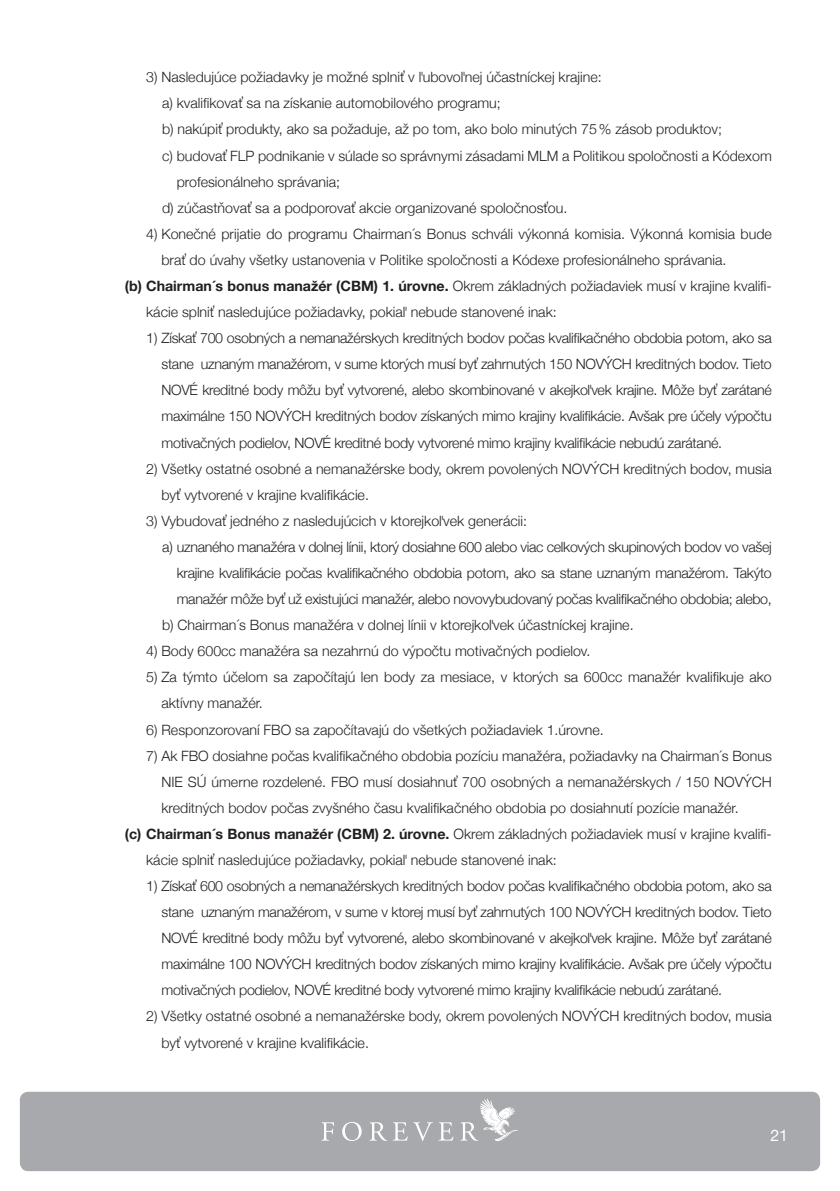
<style>
.page{position:relative;width:840px;height:1191px;background:#fff}
.page>*{position:absolute;margin:0;border:0;box-sizing:border-box;transform-origin:0 0}
.t1{font:16px "Helvetica Neue";color:#fff}
.t2{font:300 14.2px/26px "Helvetica Neue";color:#231f20}
.t3{font:300 14.2px/26px "Helvetica Neue";letter-spacing:-.02em;color:#231f20}
.s1{font-weight:700}
</style>
<div class="page">
<div style="left:20px;top:1091px;width:799px;height:80px;background:#a8a9ad;border-radius:9px"></div>
<svg style="left:321px;top:1122px;width:13px;height:18px"></svg>
<svg style="left:342px;top:1122px;width:19px;height:19px"></svg>
<svg style="left:370px;top:1122px;width:37px;height:18px"></svg>
<svg style="left:413px;top:1122px;width:19px;height:19px"></svg>
<svg style="left:439px;top:1122px;width:14px;height:18px"></svg>
<svg style="left:460px;top:1098px;width:58px;height:43px"></svg>
<p class="t2" style="left:162px;top:63px;width:561px;text-indent:-16px">3) Nasledujúce požiadavky je možné splniť v ľubovoľnej účastníckej krajine:<br>a) kvalifikovať sa na získanie automobilového programu;<br>b) nakúpiť produkty, ako sa požaduje, až po tom, ako bolo minutých 75% zásob produktov; c) budovať FLP</p>
<p class="t2" style="left:258px;top:142px;width:515px">podnikanie v súlade so správnymi zásadami MLM a Politikou spoločnosti a Kódexom</p>
<p class="t2" style="left:177px;top:168px;width:165px">profesionálneho správania;</p>
<p class="t2" style="left:162px;top:194px;width:406px">d) zúčastňovať sa a podporovať akcie organizované spoločnosťou.</p>
<p class="t2" style="left:146px;top:220px;width:626px">4) Konečné prijatie do programu Chairman´s Bonus schváli výkonná komisia. Výkonná komisia bude</p>
<p class="t2" style="left:161px;top:246px;width:566px">brať do úvahy všetky ustanovenia v Politike spoločnosti a Kódexe profesionálneho správania.</p>
<p class="t2" style="left:125px;top:272px;width:648px"><span class="s1">(b) Chairman´s bonus manažér (CBM) 1. úrovne.</span> Okrem základných požiadaviek musí v krajine kvalifi-</p>
<p class="t2" style="left:146px;top:298px;width:412px">kácie splniť nasledujúce požiadavky, pokiaľ nebude stanovené inak:</p>
<p class="t3" style="left:161px;top:324px;width:611px;text-indent:-15px">1) Získať 700 osobných a nemanažérskych kreditných bodov počas kvalifikačného obdobia potom, ako sa stane uznaným manažérom, v sume ktorých musí byť zahrnutých 150 NOV</p>
<p class="t3" style="left:603px;top:350px;width:169px">ÝCH kreditných bodov. Tieto</p>
<p class="t3" style="left:161px;top:376px;width:611px;text-indent:28px">É kreditné body môžu byť vytvorené, alebo skombinované v akejkoľvek krajine. Môže byť zarátané maximálne 150 NOV</p>
<p class="t2" style="left:161px;top:376px;width:11px">NOV</p>
<p class="t3" style="left:161px;top:402px;width:611px;text-indent:122px">ÝCH kreditných bodov získaných mimo krajiny kvalifikácie. Avšak pre účely výpočtu motivačných podielov, NOV</p>
<p class="t3" style="left:322px;top:428px;width:400px">É kreditné body vytvorené mimo krajiny kvalifikácie nebudú zarátané.</p>
<p class="t2" style="left:146px;top:455px;width:426px">2) Všetky ostatné osobné a nemanažérske body, okrem povolených NOV</p>
<p class="t2" style="left:590px;top:455px;width:182px">ÝCH kreditných bodov, musia</p>
<p class="t2" style="left:161px;top:481px;width:209px">byť vytvorené v krajine kvalifikácie.</p>
<p class="t2" style="left:146px;top:507px;width:382px">3) Vybudovať jedného z nasledujúcich v ktorejkoľvek generácii:</p>
<p class="t3" style="left:162px;top:533px;width:611px">a) uznaného manažéra v dolnej línii, ktorý dosiahne 600 alebo viac celkových skupinových bodov vo vašej</p>
<p class="t3" style="left:177px;top:559px;width:596px">krajine kvalifikácie počas kvalifikačného obdobia potom, ako sa stane uznaným manažérom. Takýto</p>
<p class="t3" style="left:177px;top:585px;width:596px">manažér môže byť už existujúci manažér, alebo novovybudovaný počas kvalifikačného obdobia; alebo,</p>
<p class="t2" style="left:162px;top:611px;width:473px">b) Chairman´s Bonus manažéra v dolnej línii v ktorejkoľvek účastníckej krajine.</p>
<p class="t2" style="left:146px;top:637px;width:445px">4) Body 600cc manažéra sa nezahrnú do výpočtu motivačných podielov.</p>
<p class="t2" style="left:161px;top:663px;width:611px;text-indent:-15px">5) Za týmto účelom sa započítajú len body za mesiace, v ktorých sa 600cc manažér kvalifikuje ako aktívny manažér.</p>
<p class="t2" style="left:146px;top:715px;width:459px">6) Responzorovaní FBO sa započítavajú do všetkých požiadaviek 1.úrovne.</p>
<p class="t2" style="left:161px;top:742px;width:611px;text-indent:-15px">7) Ak FBO dosiahne počas kvalifikačného obdobia pozíciu manažéra, požiadavky na Chairman´s Bonus<br>NIE</p>
<p class="t2" style="left:188px;top:768px;width:537px">SÚ úmerne rozdelené. FBO musí dosiahnuť 700 osobných a nemanažérskych / 150 NOV</p>
<p class="t2" style="left:742px;top:768px;width:28px">ÝCH</p>
<p class="t2" style="left:161px;top:794px;width:578px">kreditných bodov počas zvyšného času kvalifikačného obdobia po dosiahnutí pozície manažér.</p>
<p class="t2" style="left:125px;top:820px;width:648px"><span class="s1">(c) Chairman´s Bonus manažér (CBM) 2. úrovne.</span> Okrem základných požiadaviek musí v krajine kvalifi-</p>
<p class="t2" style="left:146px;top:846px;width:412px">kácie splniť nasledujúce požiadavky, pokiaľ nebude stanovené inak:</p>
<p class="t3" style="left:161px;top:872px;width:611px;text-indent:-15px">1) Získať 600 osobných a nemanažérskych kreditných bodov počas kvalifikačného obdobia potom, ako sa stane uznaným manažérom, v sume v ktorej musí byť zahrnutých 100 NOV</p>
<p class="t3" style="left:603px;top:898px;width:170px">ÝCH kreditných bodov. Tieto</p>
<p class="t3" style="left:161px;top:924px;width:611px;text-indent:28px">É kreditné body môžu byť vytvorené, alebo skombinované v akejkoľvek krajine. Môže byť zarátané maximálne 100 NOV</p>
<p class="t2" style="left:161px;top:924px;width:11px">NOV</p>
<p class="t3" style="left:161px;top:950px;width:611px;text-indent:122px">ÝCH kreditných bodov získaných mimo krajiny kvalifikácie. Avšak pre účely výpočtu motivačných podielov, NOV</p>
<p class="t3" style="left:322px;top:976px;width:400px">É kreditné body vytvorené mimo krajiny kvalifikácie nebudú zarátané.</p>
<p class="t2" style="left:146px;top:1002px;width:426px">2) Všetky ostatné osobné a nemanažérske body, okrem povolených NOV</p>
<p class="t2" style="left:590px;top:1002px;width:182px">ÝCH kreditných bodov, musia</p>
<p class="t2" style="left:161px;top:1028px;width:209px">byť vytvorené v krajine kvalifikácie.</p>
<p class="t1" style="left:769px;top:1123px;width:19px">21</p>
</div>
